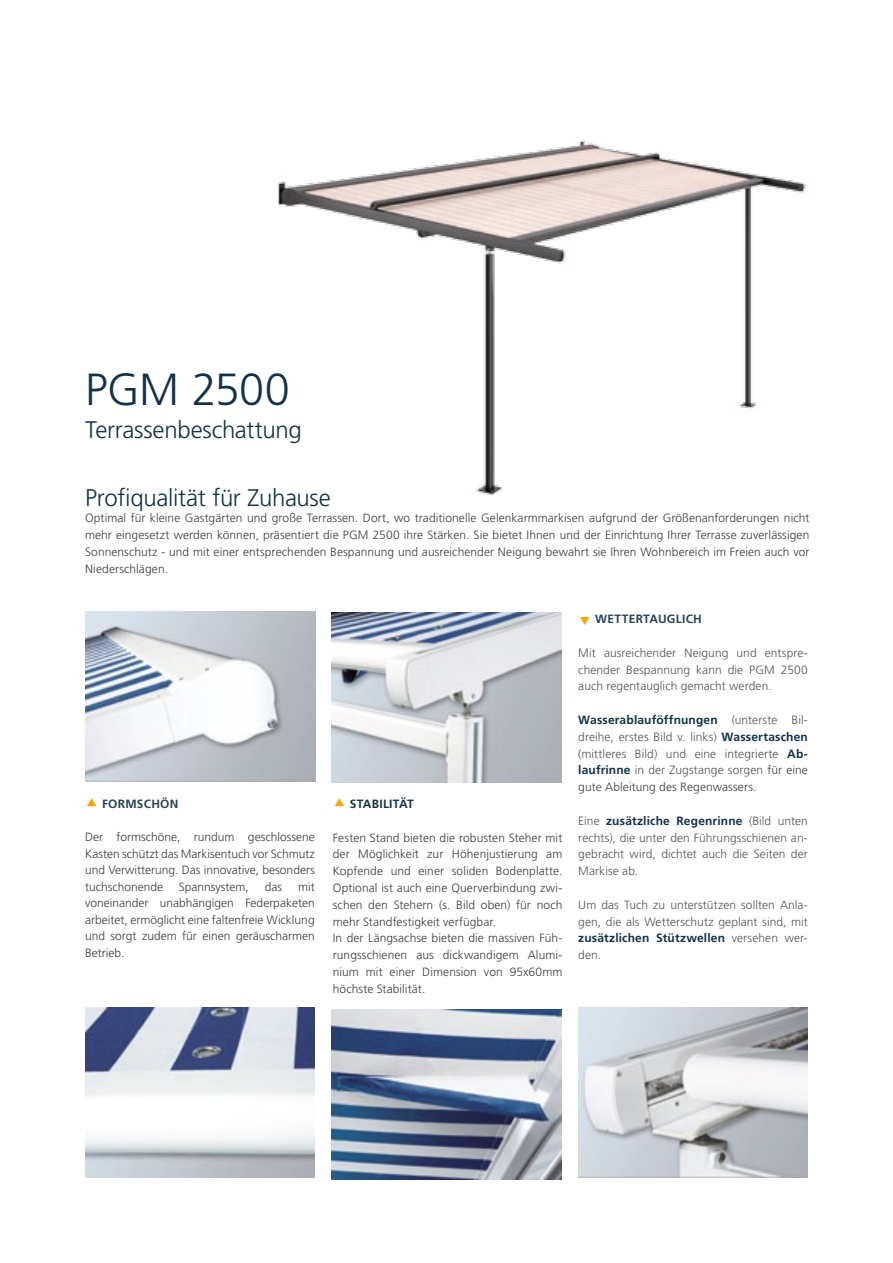
<style>
.page{position:relative;width:893px;height:1263px;background:#fff}
.page>*{position:absolute;margin:0;border:0;box-sizing:border-box;transform-origin:0 0}
.t1{font:300 45px "Frutiger LT Std";letter-spacing:-.015em;color:#133248}
.t2{font:300 24px "Frutiger LT Std";letter-spacing:-.015em;color:#133248}
.t3{font:300 12px/16.8px "Frutiger LT Std";letter-spacing:.005em;color:#3c3c3b;text-align:justify}
.t4{font:300 12px/16.8px "Frutiger LT Std";letter-spacing:.005em;color:#555454;text-align:justify}
.t5{font:700 12px "Frutiger LT Std";letter-spacing:.02em;color:#28435a}
.t6{font:700 12px "Frutiger LT Std";letter-spacing:.02em;color:#133248}
.s1{font-weight:700;color:#133248}
.s2{color:#3c3c3b}
</style>
<div class="page">
<img style="left:278px;top:140px;width:528px;height:356px">
<img style="left:85px;top:1007px;width:230px;height:170px">
<img style="left:332px;top:1009px;width:229px;height:171px">
<img style="left:578px;top:1007px;width:230px;height:170px">
<img style="left:332px;top:612px;width:229px;height:170px">
<img style="left:85px;top:611px;width:230px;height:170px">
<h1 class="t1" style="left:85px;top:364px;width:206px">PGM 2500</h1>
<h2 class="t2" style="left:85px;top:416px;width:218px">Terrassenbeschattung</h2>
<h2 class="t2" style="left:85px;top:484px;width:247px">Profiqualität für Zuhause</h2>
<p class="t3" style="left:85px;top:510px;width:726px">Optimal für kleine Gastgärten und große Terrassen. Dort, wo traditionelle Gelenkarmmarkisen aufgrund der Größenanforderungen nicht mehr eingesetzt werden können, präsentiert die PGM 2500 ihre Stärken. Sie bietet Ihnen und der Einrichtung Ihrer Terrasse zuverlässigen Sonnenschutz - und mit einer entsprechenden Bespannung und ausreichender Neigung bewahrt sie Ihren Wohnbereich im Freien auch vor Niederschlägen.</p>
<p class="t5" style="left:102px;top:797px;width:78px">FORMSCHÖN</p>
<p class="t3" style="left:85px;top:829px;width:231px">Der formschöne, rundum geschlossene Kasten schützt das Markisentuch vor Schmutz und Verwitterung. Das innovative, besonders tuchschonende</p>
<p class="t3" style="left:179px;top:878px;width:72px">Spannsystem,</p>
<p class="t3" style="left:265px;top:878px;width:19px">das</p>
<p class="t3" style="left:85px;top:878px;width:231px;text-indent:213px">mit voneinander unabhängigen Federpaketen arbeitet, ermöglicht eine faltenfreie Wicklung und sorgt zudem für einen geräuscharmen Betrieb.</p>
<p class="t6" style="left:350px;top:797px;width:66px">STABILITÄT</p>
<p class="t3" style="left:333px;top:829px;width:231px;text-align:left">Festen Stand bieten die robusten Steher mit der Möglichkeit zur Höhenjustierung am Kopfende und einer soliden Bodenplatte.<br>Optional ist auch eine Querverbindung zwi&shy;schen den Stehern (s. Bild oben) für noch mehr Standfestigkeit verfügbar.<br>In der Längsachse bieten die massiven Füh&shy;rungsschienen aus dickwandigem Alumi&shy;nium mit einer Dimension von 95x60mm höchste Stabilität.</p>
<p class="t5" style="left:595px;top:612px;width:108px">WETTERTAUGLICH</p>
<p class="t4" style="left:578px;top:644px;width:231px">Mit ausreichender Neigung und entspre&shy;chender Bespannung kann die PGM 2500 auch regentauglich gemacht werden.</p>
<p class="t4" style="left:578px;top:711px;width:231px"><span class="s1">Wasserablauföffnungen</span> (unterste Bil&shy;dreihe, erstes Bild v. links) <span class="s1">Wassertaschen </span><span class="s2">(</span>mittleres Bild) und eine integrierte <span class="s1">Ab&shy;laufrinne</span> in der Zugstange sorgen <span class="s2">für eine gute Ableitung des Regenwassers.</span></p>
<p class="t4" style="left:578px;top:812px;width:231px">Eine <span class="s1">zusätzliche Regenrinne</span> (Bild unten rechts), die unter den Führungsschienen an&shy;gebracht wird, dichtet auch die Seiten der Markise ab.</p>
<p class="t4" style="left:578px;top:896px;width:231px">Um das Tuch zu unterstützen sollten Anla&shy;gen, die als Wetterschutz geplant sind, mit <span class="s1">zusätzlichen Stützwellen</span> versehen wer&shy;den.</p>
</div>
